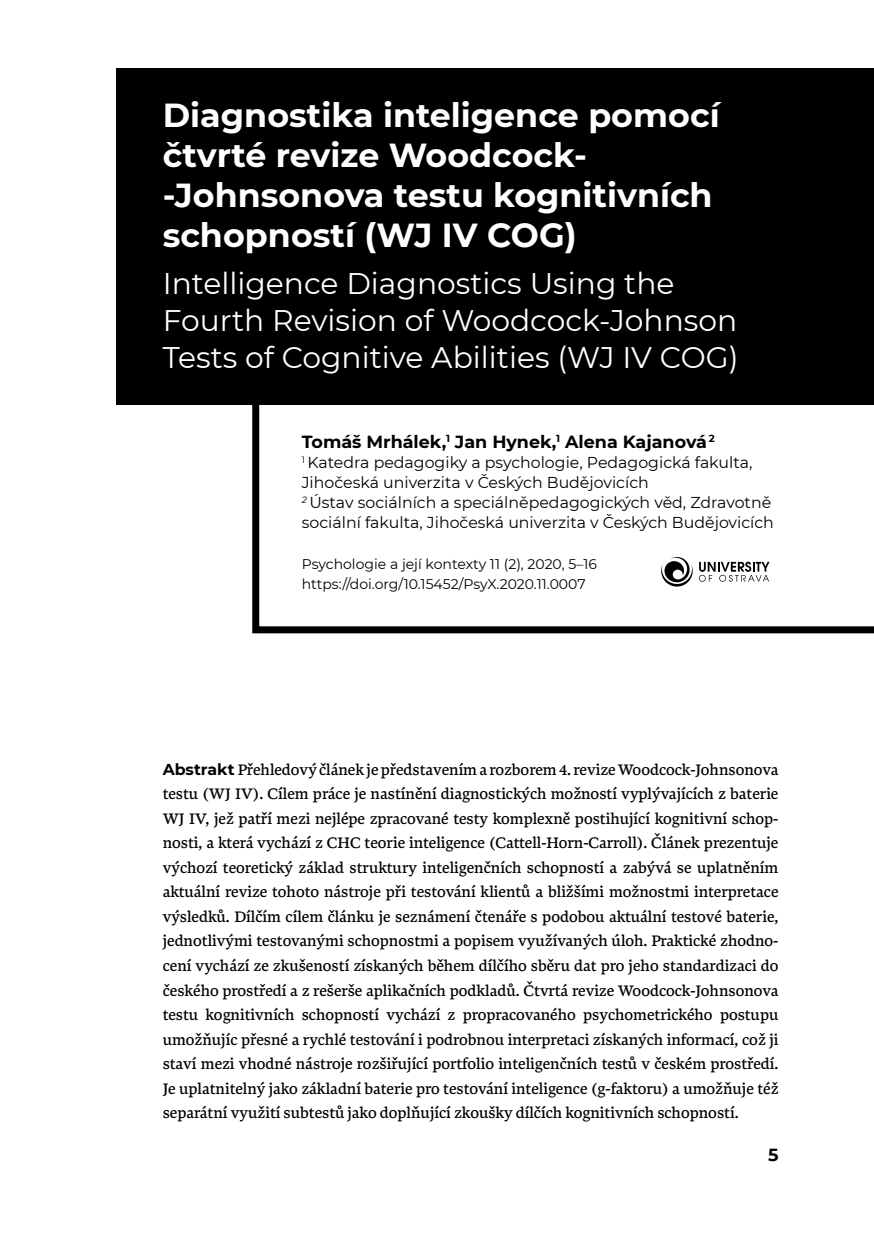
<style>
.page{position:relative;width:874px;height:1241px;background:#fff}
.page>*{position:absolute;margin:0;border:0;box-sizing:border-box;transform-origin:0 0}
.t1{font:700 33.25px/40.2px "Montserrat";color:#fff}
.t2{font:29.75px/36.8px "Montserrat";color:#fff}
.t3{font:700 17.5px "Montserrat";color:#000}
.t4{font:15.75px/24.5px "Bennet Text Four";color:#000;text-align:justify}
.t5{font:15.75px/20.1px "Montserrat";color:#000}
.t6{font:14px/20.1px "Montserrat";color:#000}
.s1{font-family:"Montserrat";font-weight:700}
</style>
<div class="page">
<div style="left:117px;top:68px;width:756px;height:336px;background:#000"></div>
<svg style="left:248px;top:404px;width:625px;height:230px"></svg>
<h1 class="t1" style="left:163px;top:93px;width:558px">Diagnostika inteligence pomocí čtvrté revize Woodcock--Johnsonova testu kognitivních schopností (WJ IV COG)</h1>
<h2 class="t2" style="left:163px;top:264px;width:577px">Intelligence Diagnostics Using the<br>Fourth Revision of Woodcock‑Johnson<br>Tests of Cognitive Abilities (WJ IV COG)</h2>
<p class="t3" style="left:301px;top:429px;width:414px">Tomáš Mrhálek,<sup>1</sup> Jan Hynek,<sup>1</sup> Alena Kajanová <sup>2</sup></p>
<p class="t5" style="left:301px;top:451px;width:473px"><sup>1</sup> Katedra pedagogiky a psychologie, Pedagogická fakulta, Jihočeská univerzita v Českých Budějovicích<br><sup>2</sup> Ústav sociálních a speciálněpedagogických věd, Zdravotně sociální fakulta, Jihočeská univerzita v Českých Budějovicích</p>
<p class="t6" style="left:301px;top:553px;width:296px">Psychologie a její kontexty 11 (2), 2020, 5–16 https://doi.org/10.15452/PsyX.2020.11.0007</p>
<p class="t4" style="left:163px;top:757px;width:617px"><span class="s1">Abstrakt</span> Přehledový článek je představením a rozborem 4. revize Woodcock‑Johnsonova testu (WJ IV). Cílem práce je nastínění diagnostických možností vyplývajících z baterie WJ IV, jež patří mezi nejlépe zpracované testy komplexně postihující kognitivní schop‑ nosti, a která vychází z CHC teorie inteligence (Cattell‑Horn‑Carroll). Článek prezentuje výchozí teoretický základ struktury inteligenčních schopností a zabývá se uplatněním aktuální revize tohoto nástroje při testování klientů a bližšími možnostmi interpretace výsledků. Dílčím cílem článku je seznámení čtenáře s podobou aktuální testové baterie, jednotlivými testovanými schopnostmi a popisem využívaných úloh. Praktické zhodno‑ cení vychází ze zkušeností získaných během dílčího sběru dat pro jeho standardizaci do českého prostředí a z rešerše aplikačních podkladů. Čtvrtá revize Woodcock‑Johnsonova testu kognitivních schopností vychází z propracovaného psychometrického postupu umožňujíc přesné a rychlé testování i podrobnou interpretaci získaných informací, což ji staví mezi vhodné nástroje rozšiřující portfolio inteligenčních testů v českém prostředí.<br>Je uplatnitelný jako základní baterie pro testování inteligence (g‑faktoru) a umožňuje též separátní využití subtestů jako doplňující zkoušky dílčích kognitivních schopností.</p>
<p class="t3" style="left:767px;top:1142px;width:12px">5</p>
</div>
